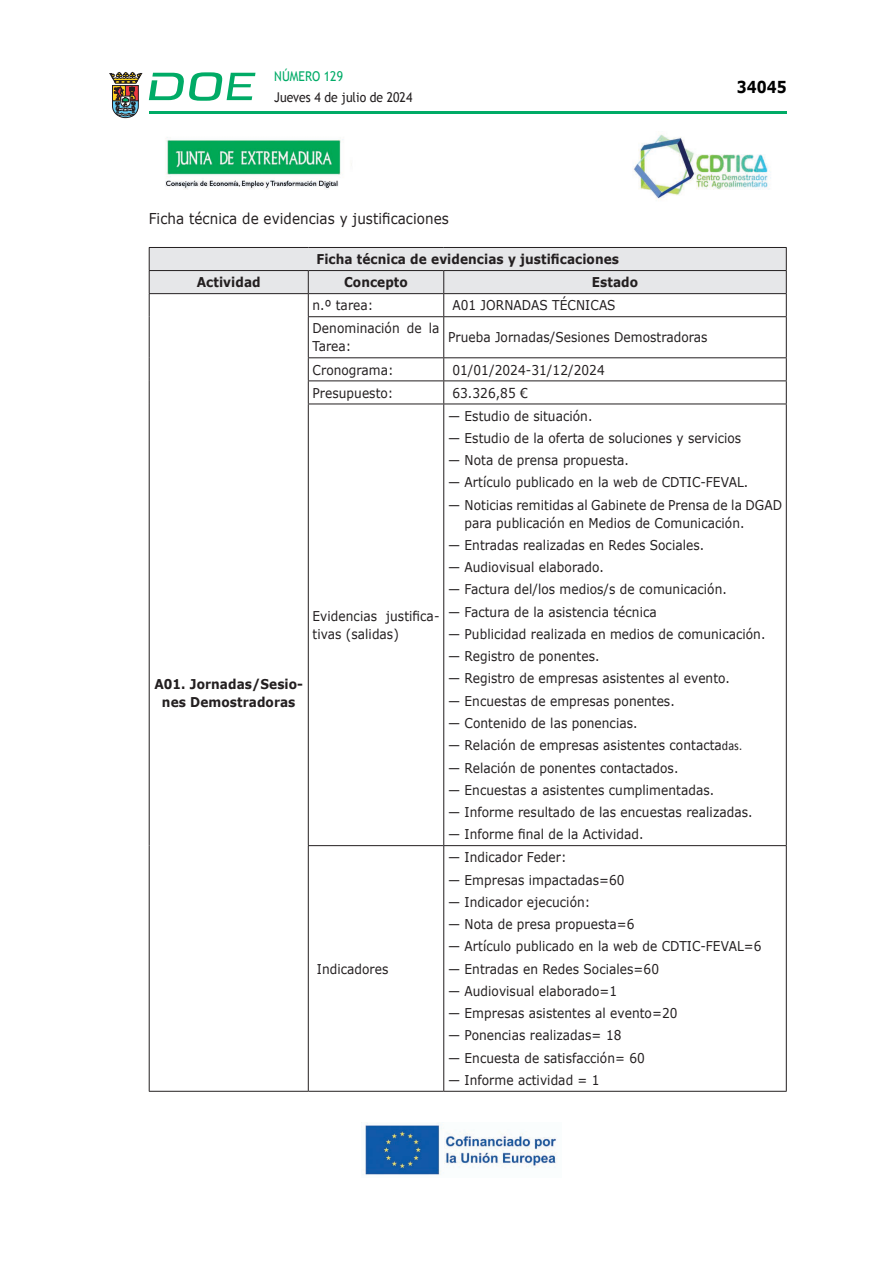
<style>
.page{position:relative;width:893px;height:1263px;background:#fff}
.page>*{position:absolute;margin:0;border:0;box-sizing:border-box;transform-origin:0 0}
.t1{font:700 16.5px "Verdana";color:#000;scale:.85 1}
.CUERPO_DE_TEXTO{font:15px "Verdana";letter-spacing:.005em;color:#231f20;scale:.9 1}
.CUERPO_DE_TEXTO-2{font:13.5px/18px "Verdana";letter-spacing:.005em;color:#231f20;scale:.9 1}
.TABLATITULO{font:700 13.5px "Verdana";letter-spacing:.005em;color:#231f20;scale:.9 1}
.CUERPO_DE_TEXTO-3{font:700 13.5px/18px "Verdana";letter-spacing:.005em;color:#231f20;text-align:center;scale:.9 1}
.t2{font:13.5px "Trebuchet MS";color:#231f20;scale:.9 1}
.t3{font:13.5px "Trebuchet MS";color:#00ab67;scale:.9 1}
.s1{font-family:"Calibri"}
</style>
<div class="page">
<hr style="left:149px;top:111px;width:638px;height:3px;background:#00ab66">
<svg style="left:109px;top:72px;width:33px;height:46px"></svg>
<svg style="left:149px;top:72px;width:106px;height:29px"></svg>
<svg style="left:150px;top:317px;width:636px;height:774px"></svg>
<hr style="left:149px;top:317px;width:1px;height:41px;background:#231f20">
<svg style="left:149px;top:358px;width:1px;height:46px"></svg>
<hr style="left:149px;top:404px;width:1px;height:442px;background:#231f20">
<hr style="left:149px;top:846px;width:1px;height:245px;background:#231f20">
<hr style="left:149px;top:1091px;width:159px;height:1px;background:#231f20">
<svg style="left:149px;top:247px;width:638px;height:70px"></svg>
<hr style="left:308px;top:316px;width:136px;height:1px;background:#231f20">
<hr style="left:308px;top:317px;width:1px;height:40px;background:#231f20">
<hr style="left:444px;top:316px;width:343px;height:1px;background:#231f20">
<hr style="left:443px;top:317px;width:1px;height:40px;background:#231f20">
<hr style="left:786px;top:317px;width:1px;height:40px;background:#231f20">
<hr style="left:308px;top:357px;width:136px;height:1px;background:#231f20">
<hr style="left:444px;top:357px;width:343px;height:1px;background:#231f20">
<hr style="left:308px;top:380px;width:136px;height:1px;background:#231f20">
<svg style="left:308px;top:358px;width:1px;height:46px"></svg>
<hr style="left:444px;top:380px;width:343px;height:1px;background:#231f20">
<svg style="left:443px;top:358px;width:1px;height:46px"></svg>
<svg style="left:786px;top:358px;width:1px;height:46px"></svg>
<hr style="left:308px;top:404px;width:136px;height:1px;background:#231f20">
<hr style="left:308px;top:404px;width:1px;height:441px;background:#231f20">
<hr style="left:444px;top:404px;width:343px;height:1px;background:#231f20">
<hr style="left:443px;top:404px;width:1px;height:441px;background:#231f20">
<hr style="left:786px;top:404px;width:1px;height:441px;background:#231f20">
<hr style="left:308px;top:845px;width:136px;height:1px;background:#231f20">
<hr style="left:308px;top:846px;width:1px;height:245px;background:#231f20">
<hr style="left:444px;top:845px;width:343px;height:1px;background:#231f20">
<hr style="left:443px;top:846px;width:1px;height:245px;background:#231f20">
<hr style="left:786px;top:846px;width:1px;height:245px;background:#231f20">
<hr style="left:308px;top:1091px;width:136px;height:1px;background:#231f20">
<hr style="left:444px;top:1091px;width:343px;height:1px;background:#231f20">
<img style="left:165px;top:134px;width:606px;height:66px">
<img style="left:365px;top:1123px;width:192px;height:52px">
<p class="t3" style="left:274px;top:68px;width:78px">NÚMERO 129</p>
<p class="t2" style="left:274px;top:89px;width:155px">Jueves 4 de julio de 2024</p>
<p class="t1" style="left:737px;top:76px;width:60px">34045</p>
<p class="CUERPO_DE_TEXTO" style="left:149px;top:209px;width:335px">Ficha técnica de evidencias y justificaciones</p>
<p class="TABLATITULO" style="left:316px;top:250px;width:338px">Ficha técnica de evidencias y justificaciones</p>
<p class="TABLATITULO" style="left:197px;top:274px;width:73px">Actividad</p>
<p class="TABLATITULO" style="left:344px;top:274px;width:72px">Concepto</p>
<p class="TABLATITULO" style="left:592px;top:274px;width:53px">Estado</p>
<p class="CUERPO_DE_TEXTO-2" style="left:313px;top:297px;width:69px">n.º tarea:</p>
<p class="CUERPO_DE_TEXTO-2" style="left:452px;top:297px;width:183px">A01 JORNADAS TÉCNICAS</p>
<p class="CUERPO_DE_TEXTO-2" style="left:313px;top:320px;width:143px">Denominación de la<br>Tarea:</p>
<p class="CUERPO_DE_TEXTO-2" style="left:448px;top:329px;width:290px">Prueba Jornadas/Sesiones Demostradoras</p>
<p class="CUERPO_DE_TEXTO-2" style="left:313px;top:361px;width:92px">Cronograma:</p>
<p class="CUERPO_DE_TEXTO-2" style="left:452px;top:361px;width:171px">01/01/2024-31/12/2024</p>
<p class="CUERPO_DE_TEXTO-2" style="left:313px;top:384px;width:91px">Presupuesto:</p>
<p class="CUERPO_DE_TEXTO-2" style="left:452px;top:384px;width:85px">63.326,85 €</p>
<p class="CUERPO_DE_TEXTO-3" style="left:154px;top:675px;width:167px">A01. Jornadas/Sesio&shy;nes Demostradoras</p>
<p class="CUERPO_DE_TEXTO-2" style="left:313px;top:607px;width:143px">Evidencias justifica&shy;tivas (salidas)</p>
<p class="CUERPO_DE_TEXTO-2" style="left:317px;top:960px;width:81px">Indicadores</p>
<p class="CUERPO_DE_TEXTO-2" style="left:448px;top:407px;width:162px">— Estudio de situación.</p>
<p class="CUERPO_DE_TEXTO-2" style="left:448px;top:429px;width:327px">— Estudio de la oferta de soluciones y servicios</p>
<p class="CUERPO_DE_TEXTO-2" style="left:448px;top:451px;width:203px">— Nota de prensa propuesta.</p>
<p class="CUERPO_DE_TEXTO-2" style="left:448px;top:474px;width:335px">— Artículo publicado en la web de CDTIC-FEVAL.</p>
<p class="CUERPO_DE_TEXTO-2" style="left:465px;top:496px;width:354px;text-indent:-17px">— Noticias remitidas al Gabinete de Prensa de la DGAD para publicación en Medios de Comunicación.</p>
<p class="CUERPO_DE_TEXTO-2" style="left:448px;top:536px;width:286px">— Entradas realizadas en Redes Sociales.</p>
<p class="CUERPO_DE_TEXTO-2" style="left:448px;top:558px;width:175px">— Audiovisual elaborado.</p>
<p class="CUERPO_DE_TEXTO-2" style="left:448px;top:581px;width:311px">— Factura del/los medios/s de comunicación.</p>
<p class="CUERPO_DE_TEXTO-2" style="left:448px;top:603px;width:233px">— Factura de la asistencia técnica</p>
<p class="CUERPO_DE_TEXTO-2" style="left:448px;top:625px;width:354px">— Publicidad realizada en medios de comunicación.</p>
<p class="CUERPO_DE_TEXTO-2" style="left:448px;top:647px;width:170px">— Registro de ponentes.</p>
<p class="CUERPO_DE_TEXTO-2" style="left:448px;top:670px;width:315px">— Registro de empresas asistentes al evento.</p>
<p class="CUERPO_DE_TEXTO-2" style="left:448px;top:692px;width:253px">— Encuestas de empresas ponentes.</p>
<p class="CUERPO_DE_TEXTO-2" style="left:448px;top:714px;width:212px">— Contenido de las ponencias.</p>
<p class="CUERPO_DE_TEXTO-2" style="left:448px;top:736px;width:328px">— Relación de empresas asistentes contacta<span class="s1">das.</span></p>
<p class="CUERPO_DE_TEXTO-2" style="left:448px;top:759px;width:257px">— Relación de ponentes contactados.</p>
<p class="CUERPO_DE_TEXTO-2" style="left:448px;top:781px;width:297px">— Encuestas a asistentes cumplimentadas.</p>
<p class="CUERPO_DE_TEXTO-2" style="left:448px;top:803px;width:340px">— Informe resultado de las encuestas realizadas.</p>
<p class="CUERPO_DE_TEXTO-2" style="left:448px;top:825px;width:219px">— Informe final de la Actividad.</p>
<p class="CUERPO_DE_TEXTO-2" style="left:448px;top:849px;width:133px">— Indicador Feder:</p>
<p class="CUERPO_DE_TEXTO-2" style="left:448px;top:871px;width:198px">— Empresas impactadas=60</p>
<p class="CUERPO_DE_TEXTO-2" style="left:448px;top:893px;width:160px">— Indicador ejecución:</p>
<p class="CUERPO_DE_TEXTO-2" style="left:448px;top:915px;width:209px">— Nota de presa propuesta=6</p>
<p class="CUERPO_DE_TEXTO-2" style="left:448px;top:938px;width:350px">— Artículo publicado en la web de CDTIC-FEVAL=6</p>
<p class="CUERPO_DE_TEXTO-2" style="left:448px;top:960px;width:236px">— Entradas en Redes Sociales=60</p>
<p class="CUERPO_DE_TEXTO-2" style="left:448px;top:982px;width:189px">— Audiovisual elaborado=1</p>
<p class="CUERPO_DE_TEXTO-2" style="left:448px;top:1004px;width:257px">— Empresas asistentes al evento=20</p>
<p class="CUERPO_DE_TEXTO-2" style="left:448px;top:1027px;width:194px">— Ponencias realizadas= 18</p>
<p class="CUERPO_DE_TEXTO-2" style="left:448px;top:1049px;width:220px">— Encuesta de satisfacción= 60</p>
<p class="CUERPO_DE_TEXTO-2" style="left:448px;top:1071px;width:170px">— Informe actividad = 1</p>
</div>
